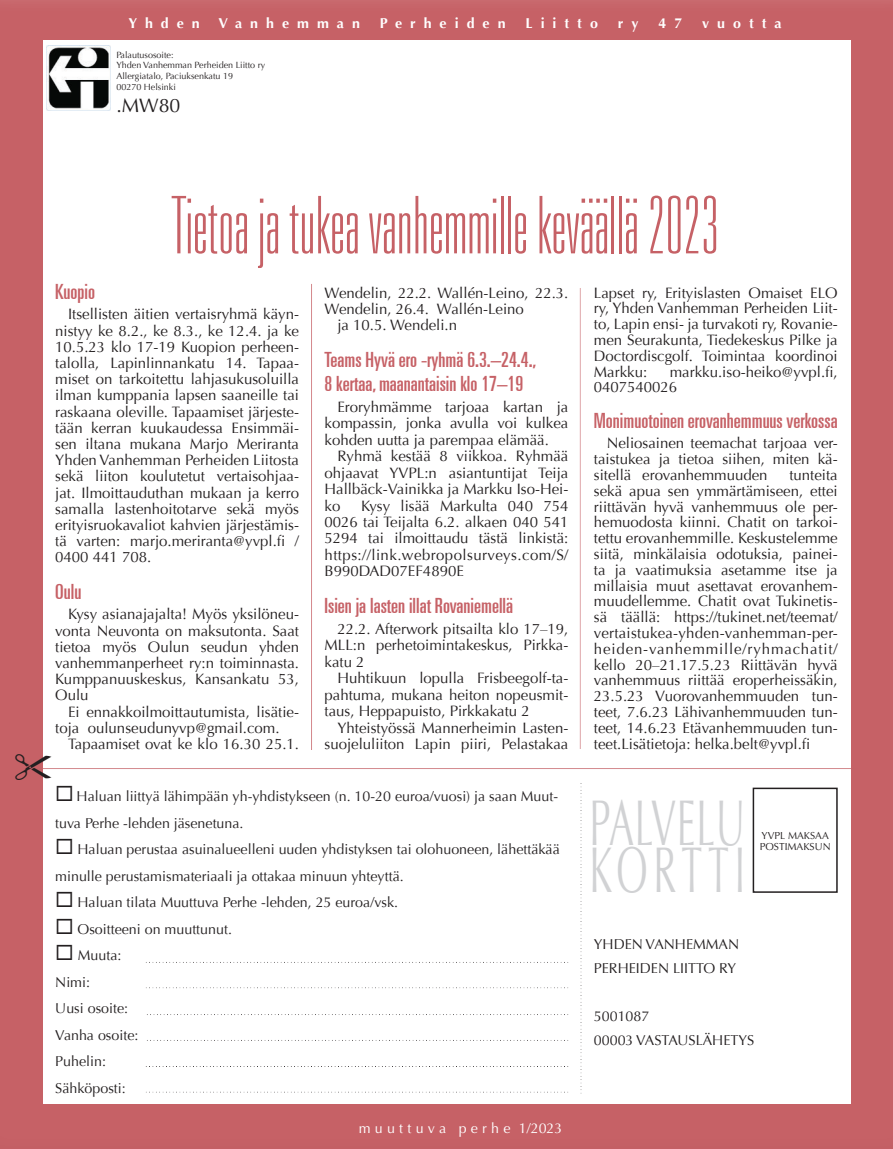
<style>
.page{position:relative;width:893px;height:1149px;background:#fff}
.page>*{position:absolute;margin:0;border:0;box-sizing:border-box;transform-origin:0 0}
.otsikko-h1{font:100 ultra-condensed 79.5px "Univers 39";color:#c66166}
.t1{font:64.5px "Optima";letter-spacing:.025em;color:#d1d2d4;scale:.58 1}
.takasivuotsikko{font:ultra-condensed 21px/24px "Univers 59";color:#c66166}
.yhdistykset{font:19.5px "Optima";color:#231f20}
.takasivu{font:15px/15.8px "Optima";color:#231f20;text-align:justify}
.leipisleft-ilman_sis{font:14.25px/26.4px "Optima";color:#231f20}
.t2{font:700 14.25px "Optima";letter-spacing:.56em;color:#fff}
.t3{font:14.25px "Optima";letter-spacing:.3em;color:#fff}
.yhdistykset-2{font:10.2px/11.1px "Optima";color:#231f20}
.t4{font:9px "Optima";color:#231f20}
</style>
<div class="page">
<div style="left:0;top:0;width:893px;height:1148px;background:#c66166"></div>
<div style="left:43px;top:40px;width:807px;height:1063px;background:#fff"></div>
<div style="left:753px;top:787px;width:85px;height:105px;border:2px solid #231f20"></div>
<hr style="left:578px;top:781px;width:4px;height:312px;background:#231f20;opacity:.08">
<hr style="left:32px;top:766px;width:829px;height:3px;background:#231f20;opacity:.08">
<hr style="left:144px;top:986px;width:424px;height:4px;background:#231f20;opacity:.08">
<div style="left:144px;top:1012px;width:424px;height:5px;background:#231f20;opacity:.08"></div>
<div style="left:144px;top:1064px;width:424px;height:5px;background:#231f20;opacity:.08"></div>
<hr style="left:144px;top:1090px;width:424px;height:4px;background:#231f20;opacity:.08">
<hr style="left:144px;top:960px;width:424px;height:4px;background:#231f20;opacity:.08">
<hr style="left:144px;top:1038px;width:424px;height:4px;background:#231f20;opacity:.08">
<img style="left:46px;top:45px;width:65px;height:65px">
<hr style="left:579px;top:287px;width:3px;height:27px;background:#fff;opacity:.63">
<hr style="left:579px;top:299px;width:3px;height:450px;background:#231f20;opacity:.08">
<hr style="left:311px;top:282px;width:3px;height:27px;background:#fff;opacity:.63">
<hr style="left:311px;top:295px;width:3px;height:455px;background:#231f20;opacity:.08">
<svg style="left:32px;top:766px;width:19px;height:3px"></svg>
<p class="t2" style="left:128px;top:15px;width:73px">Yhden</p>
<p class="t2" style="left:218px;top:15px;width:143px">Vanhemman</p>
<p class="t2" style="left:380px;top:15px;width:127px">Perheiden</p>
<p class="t2" style="left:526px;top:15px;width:74px">Liitto</p>
<p class="t2" style="left:618px;top:15px;width:22px">r y</p>
<p class="t2" style="left:658px;top:15px;width:25px">4 7</p>
<p class="t2" style="left:702px;top:15px;width:81px">vuotta</p>
<p class="t4" style="left:116px;top:49px;width:59px">Palautusosoite:</p>
<p class="t4" style="left:116px;top:60px;width:150px">Yhden Vanhemman Perheiden Liitto ry</p>
<p class="t4" style="left:116px;top:71px;width:118px">Allergiatalo, Paciuksenkatu 19</p>
<p class="t4" style="left:116px;top:81px;width:61px">00270 Helsinki</p>
<p class="yhdistykset" style="left:116px;top:94px;width:65px">.MW80</p>
<p class="otsikko-h1" style="left:172px;top:185px;width:548px">Tietoa ja tukea vanhemmille keväällä 2023</p>
<p class="takasivuotsikko" style="left:55px;top:279px;width:41px">Kuopio</p>
<p class="takasivu" style="left:55px;top:306px;width:245px;line-height:16.2px;text-indent:13px">Itsellisten äitien vertaisryhmä käyn&shy;nistyy ke 8.2., ke 8.3., ke 12.4. ja ke 10.5.23 klo 17-19 Kuopion perheen&shy;talolla, Lapinlinnankatu 14. Tapaa&shy;miset on tarkoitettu lahjasukusoluilla ilman kumppania lapsen saaneille tai raskaana oleville. Tapaamiset järjeste&shy;tään kerran kuukaudessa Ensimmäi&shy;sen iltana mukana Marjo Meriranta Yhden Vanhemman Perheiden Liitosta sekä liiton koulutetut vertaisohjaa&shy;jat. Ilmoittauduthan mukaan ja kerro samalla lastenhoitotarve sekä myös erityisruokavaliot kahvien järjestämis&shy;tä varten: marjo.meriranta@yvpl.fi / 0400 441 708.</p>
<p class="takasivuotsikko" style="left:55px;top:579px;width:28px">Oulu</p>
<p class="takasivu" style="left:55px;top:606px;width:245px;line-height:16.2px;text-indent:13px">Kysy asianajajalta! Myös yksilöneu&shy;vonta Neuvonta on maksutonta. Saat tietoa myös Oulun seudun yhden vanhemmanperheet ry:n toiminnasta.<br>Kumppanuuskeskus, Kansankatu 53, Oulu</p>
<p class="takasivu" style="left:55px;top:703px;width:245px;line-height:16.2px;text-indent:13px">Ei ennakkoilmoittautumista, lisätie&shy;toja oulunseudunyvp@gmail.com.</p>
<p class="takasivu" style="left:68px;top:736px;width:233px">Tapaamiset ovat ke klo 16.30 25.1.</p>
<p class="takasivu" style="left:325px;top:284px;width:245px;line-height:16.5px">Wendelin, 22.2. Wallén-Leino, 22.3.<br>Wendelin, 26.4. Wallén-Leino</p>
<p class="takasivu" style="left:337px;top:317px;width:121px">ja 10.5. Wendeli.n</p>
<p class="takasivuotsikko" style="left:325px;top:347px;width:213px">Teams Hyvä ero -ryhmä 6.3.–24.4.,<br>8 kertaa, maanantaisin klo 17–19</p>
<p class="takasivu" style="left:325px;top:398px;width:245px;line-height:16.5px;text-indent:13px">Eroryhmämme tarjoaa kartan ja kompassin, jonka avulla voi kulkea kohden uutta ja parempaa elämää.</p>
<p class="takasivu" style="left:325px;top:448px;width:245px;line-height:16.5px;text-indent:13px">Ryhmä kestää 8 viikkoa. Ryhmää ohjaavat YVPL:n asiantuntijat Teija Hallbäck-Vainikka ja Markku Iso-Hei&shy;ko</p>
<p class="takasivu" style="left:325px;top:497px;width:245px;line-height:16.5px;text-indent:37px">Kysy lisää Markulta 040 754<br>0026 tai Teijalta 6.2. alkaen 040 541<br>5294 tai ilmoittaudu tästä linkistä: https://link.webropolsurveys.com/S/ B990DAD07EF4890E</p>
<p class="takasivuotsikko" style="left:325px;top:593px;width:190px">Isien ja lasten illat Rovaniemellä</p>
<p class="takasivu" style="left:325px;top:620px;width:245px;line-height:16.5px;text-indent:13px">22.2. Afterwork pitsailta klo 17–19, MLL:n perhetoimintakeskus, Pirkka&shy;katu 2</p>
<p class="takasivu" style="left:325px;top:669px;width:245px;line-height:16.5px;text-indent:13px">Huhtikuun lopulla Frisbeegolf-ta&shy;pahtuma, mukana heiton nopeusmit&shy;taus, Heppapuisto, Pirkkakatu 2</p>
<p class="takasivu" style="left:325px;top:719px;width:245px;line-height:16.5px;text-align:right">Yhteistyössä Mannerheimin Lasten&shy;suojeluliiton Lapin piiri, Pelastakaa</p>
<p class="leipisleft-ilman_sis" style="left:55px;top:783px;width:504px">◻ Haluan liittyä lähimpään yh-yhdistykseen (n. 10-20 euroa/vuosi) ja saan Muut&shy;tuva Perhe -lehden jäsenetuna.</p>
<p class="leipisleft-ilman_sis" style="left:55px;top:836px;width:506px">◻ Haluan perustaa asuinalueelleni uuden yhdistyksen tai olohuoneen, lähettäkää minulle perustamismateriaali ja ottakaa minuun yhteyttä.</p>
<p class="leipisleft-ilman_sis" style="left:55px;top:889px;width:344px">◻ Haluan tilata Muuttuva Perhe -lehden, 25 euroa/vsk.</p>
<p class="leipisleft-ilman_sis" style="left:55px;top:915px;width:178px">◻ Osoitteeni on muuttunut.</p>
<p class="leipisleft-ilman_sis" style="left:55px;top:942px;width:68px">◻ Muuta:</p>
<p class="leipisleft-ilman_sis" style="left:55px;top:968px;width:36px">Nimi:</p>
<p class="leipisleft-ilman_sis" style="left:55px;top:995px;width:74px">Uusi osoite:</p>
<p class="leipisleft-ilman_sis" style="left:55px;top:1021px;width:85px">Vanha osoite:</p>
<p class="leipisleft-ilman_sis" style="left:55px;top:1047px;width:52px">Puhelin:</p>
<p class="leipisleft-ilman_sis" style="left:55px;top:1074px;width:72px">Sähköposti:</p>
<p class="t3" style="left:359px;top:1119px;width:205px">muuttuva perhe 1/2023</p>
<p class="takasivu" style="left:594px;top:285px;width:245px">Lapset ry, Erityislasten Omaiset ELO ry, Yhden Vanhemman Perheiden Liit&shy;to, Lapin ensi- ja turvakoti ry, Rovanie&shy;men Seurakunta, Tiedekeskus Pilke ja Doctordiscgolf. Toimintaa koordinoi Markku:</p>
<p class="takasivu" style="left:594px;top:363px;width:245px;text-indent:76px">markku.iso-heiko@yvpl.fi,<br>0407540026</p>
<p class="takasivuotsikko" style="left:594px;top:408px;width:245px">Monimuotoinen erovanhemmuus verkossa</p>
<p class="takasivu" style="left:594px;top:435px;width:245px;text-indent:13px">Neliosainen teemachat tarjoaa ver&shy;taistukea ja tietoa siihen, miten kä&shy;sitellä erovanhemmuuden</p>
<p class="takasivu" style="left:594px;top:467px;width:245px;text-indent:195px">tunteita sekä apua sen ymmärtämiseen, ettei riittävän hyvä vanhemmuus ole per&shy;hemuodosta kiinni. Chatit on tarkoi&shy;tettu erovanhemmille. Keskustelemme siitä, minkälaisia odotuksia, painei&shy;ta ja vaatimuksia asetamme itse ja millaisia muut asettavat erovanhem&shy;muudellemme. Chatit ovat Tukinetis&shy;sä täällä: https://tukinet.net/teemat/ vertaistukea-yhden-vanhemman-per&shy;heiden-vanhemmille/ryhmachatit/ kello 20–21.17.5.23 Riittävän hyvä vanhemmuus riittää eroperheissäkin, 23.5.23 Vuorovanhemmuuden tun&shy;teet, 7.6.23 Lähivanhemmuuden tun&shy;teet, 14.6.23 Etävanhemmuuden tun&shy;teet.Lisätietoja: helka.belt@yvpl.fi</p>
<p class="t1" style="left:589px;top:785px;width:270px">PALVELU</p>
<p class="t1" style="left:589px;top:832px;width:270px">KORTTI</p>
<p class="yhdistykset-2" style="left:760px;top:829px;width:72px">YVPL MAKSAA<br>POSTIMAKSUN</p>
<p class="leipisleft-ilman_sis" style="left:594px;top:932px;width:147px;line-height:24px">YHDEN VANHEMMAN<br>PERHEIDEN LIITTO RY</p>
<p class="leipisleft-ilman_sis" style="left:594px;top:1003px;width:57px">5001087</p>
<p class="leipisleft-ilman_sis" style="left:594px;top:1027px;width:162px">00003 VASTAUSLÄHETYS</p>
</div>
